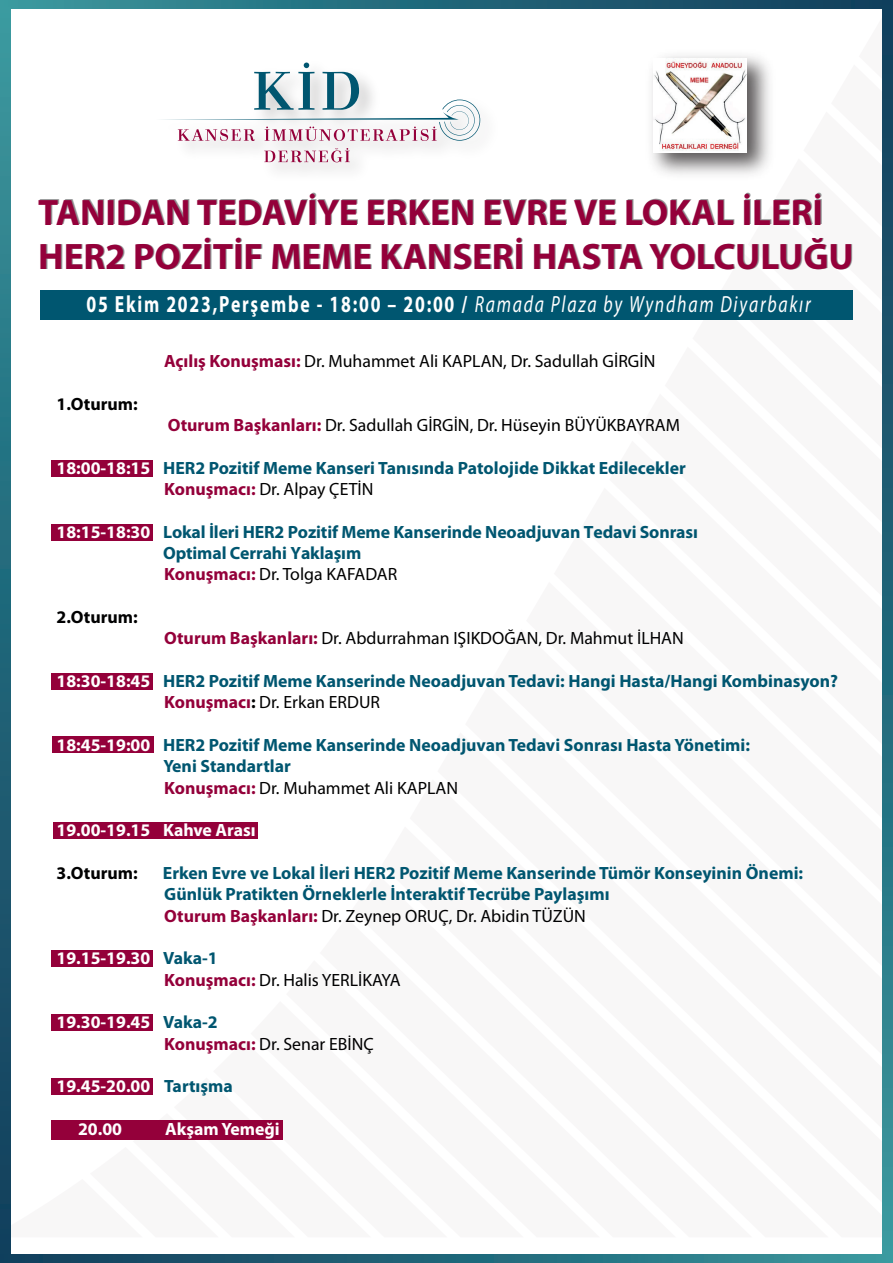
<style>
.page{position:relative;width:893px;height:1263px;background:#fff}
.page>*{position:absolute;margin:0;border:0;box-sizing:border-box;transform-origin:0 0}
.t1{font:700 36.9px/44.2px "Myriad Pro";color:#94003a}
.t2{font:700 23.4px "Myriad Pro";letter-spacing:.1em;color:#fff;scale:.76 1}
.t3{font:700 17.7px/21.3px "Myriad Pro";color:#005670}
.t4{font:17.7px/21.3px "Myriad Pro";color:#000001}
.t5{font:700 17.7px "Myriad Pro";color:#fff}
.t6{font:700 17.7px "Myriad Pro";color:#000001}
.s1{font-weight:400;font-style:italic}
.s2{font-weight:700;color:#94003a}
.s3{color:#fff}
.s4{color:#94003a}
.s5{font-weight:400;color:#000001}
.s6{color:#000001}
.s7{font-weight:700;color:#fff}
.s8{font-weight:700;color:#005670}
.s9{color:#005670}
</style>
<div class="page">
<div style="left:52px;top:1120px;width:231px;height:19px;background:#94003a"></div>
<div style="left:52px;top:1078px;width:101px;height:17px;background:#94003a"></div>
<div style="left:52px;top:1014px;width:101px;height:17px;background:#94003a"></div>
<div style="left:52px;top:950px;width:101px;height:17px;background:#94003a"></div>
<div style="left:54px;top:822px;width:204px;height:17px;background:#94003a"></div>
<div style="left:53px;top:736px;width:101px;height:17px;background:#94003a"></div>
<div style="left:52px;top:524px;width:101px;height:16px;background:#94003a"></div>
<div style="left:51px;top:673px;width:101px;height:17px;background:#94003a"></div>
<div style="left:52px;top:460px;width:101px;height:16px;background:#94003a"></div>
<svg style="left:0;top:0;width:882px;height:8px;background:#23697b"></svg>
<svg style="left:0;top:8px;width:11px;height:1247px;background:#23687b"></svg>
<svg style="left:882px;top:0;width:11px;height:1255px;background:#23687a"></svg>
<svg style="left:0;top:1255px;width:893px;height:8px;background:#23687a"></svg>
<div style="left:40px;top:291px;width:812px;height:29px;background:#005670"></div>
<img style="left:187px;top:62px;width:294px;height:110px">
<svg style="left:163px;top:63px;width:317px;height:78px"></svg>
<svg style="left:264px;top:148px;width:86px;height:14px"></svg>
<img style="left:651px;top:55px;width:119px;height:120px">
<img style="left:653px;top:58px;width:94px;height:94px">
<h1 class="t1" style="left:38px;top:189px;width:817px">TANIDAN TEDAVİYE ERKEN EVRE VE LOKAL İLERİ<br>HER2 POZİTİF MEME KANSERİ HASTA YOLCULUĞU</h1>
<h2 class="t2" style="left:86px;top:289px;width:954px">05 Ekim 2023,Perşembe - 18:00 – 20:00 / <span class="s1">Ramada Plaza by Wyndham Diyarbakır</span></h2>
<p class="t6" style="left:56px;top:392px;width:83px">1.Oturum:</p>
<p class="t4" style="left:164px;top:350px;width:493px"><span class="s2">Açılış Konuşması:</span> Dr. Muhammet Ali KAPLAN, Dr. Sadullah GİRGİN</p>
<p class="t4" style="left:168px;top:414px;width:514px"><span class="s2">Oturum Başkanları:</span> Dr. Sadullah GİRGİN, Dr. Hüseyin BÜYÜKBAYRAM</p>
<p class="t3" style="left:164px;top:457px;width:523px;text-indent:-108px"><span class="s3">18:00-18:15</span> HER2 Pozitif Meme Kanseri Tanısında Patolojide Dikkat Edilecekler<br><span class="s4">Konuşmacı:</span> <span class="s5">Dr. Alpay ÇETİN</span></p>
<p class="t3" style="left:163px;top:521px;width:536px;text-indent:-107px"><span class="s3">18:15-18:30</span> Lokal İleri HER2 Pozitif Meme Kanserinde Neoadjuvan Tedavi Sonrası<br>Optimal Cerrahi Yaklaşım<br><span class="s4">Konuşmacı:</span> <span class="s5">Dr. Tolga KAFADAR</span></p>
<p class="t6" style="left:56px;top:605px;width:83px">2.Oturum:</p>
<p class="t4" style="left:164px;top:627px;width:521px"><span class="s2">Oturum Başkanları:</span> Dr. Abdurrahman IŞIKDOĞAN, Dr. Mahmut İLHAN</p>
<p class="t3" style="left:164px;top:670px;width:675px;text-indent:-108px"><span class="s3">18:30-18:45</span> HER2 Pozitif Meme Kanserinde Neoadjuvan Tedavi: Hangi Hasta/Hangi Kombinasyon?<br><span class="s4">Konuşmacı</span><span class="s6">:</span> <span class="s5">Dr. Erkan ERDUR</span></p>
<p class="t3" style="left:163px;top:734px;width:588px;text-indent:-107px"><span class="s3">18:45-19:00</span> HER2 Pozitif Meme Kanserinde Neoadjuvan Tedavi Sonrası Hasta Yönetimi:<br>Yeni Standartlar<br><span class="s4">Konuşmacı:</span> <span class="s5">Dr. Muhammet Ali KAPLAN</span></p>
<p class="t5" style="left:56px;top:819px;width:201px">19.00-19.15 Kahve Arası</p>
<p class="t6" style="left:56px;top:861px;width:83px">3.Oturum:</p>
<p class="t3" style="left:163px;top:862px;width:642px">Erken Evre ve Lokal İleri HER2 Pozitif Meme Kanserinde Tümör Konseyinin Önemi:<br>Günlük Pratikten Örneklerle İnteraktif Tecrübe Paylaşımı<br><span class="s4">Oturum Başkanları:</span> <span class="s5">Dr. Zeynep ORUÇ, Dr. Abidin TÜZÜN</span></p>
<p class="t4" style="left:164px;top:947px;width:238px;text-indent:-108px"><span class="s7">19.15-19.30</span> <span class="s8">Vaka-1<br></span><span class="s2">Konuşmacı:</span> Dr. Halis YERLİKAYA</p>
<p class="t4" style="left:164px;top:1011px;width:211px;text-indent:-108px"><span class="s7">19.30-19.45</span> <span class="s8">Vaka-2<br></span><span class="s2">Konuşmacı:</span> Dr. Senar EBİNÇ</p>
<p class="t5" style="left:57px;top:1075px;width:178px">19.45-20.00 <span class="s9">Tartışma</span></p>
<p class="t5" style="left:78px;top:1117px;width:46px">20.00</p>
<p class="t5" style="left:165px;top:1117px;width:116px">Akşam Yemeği</p>
</div>
